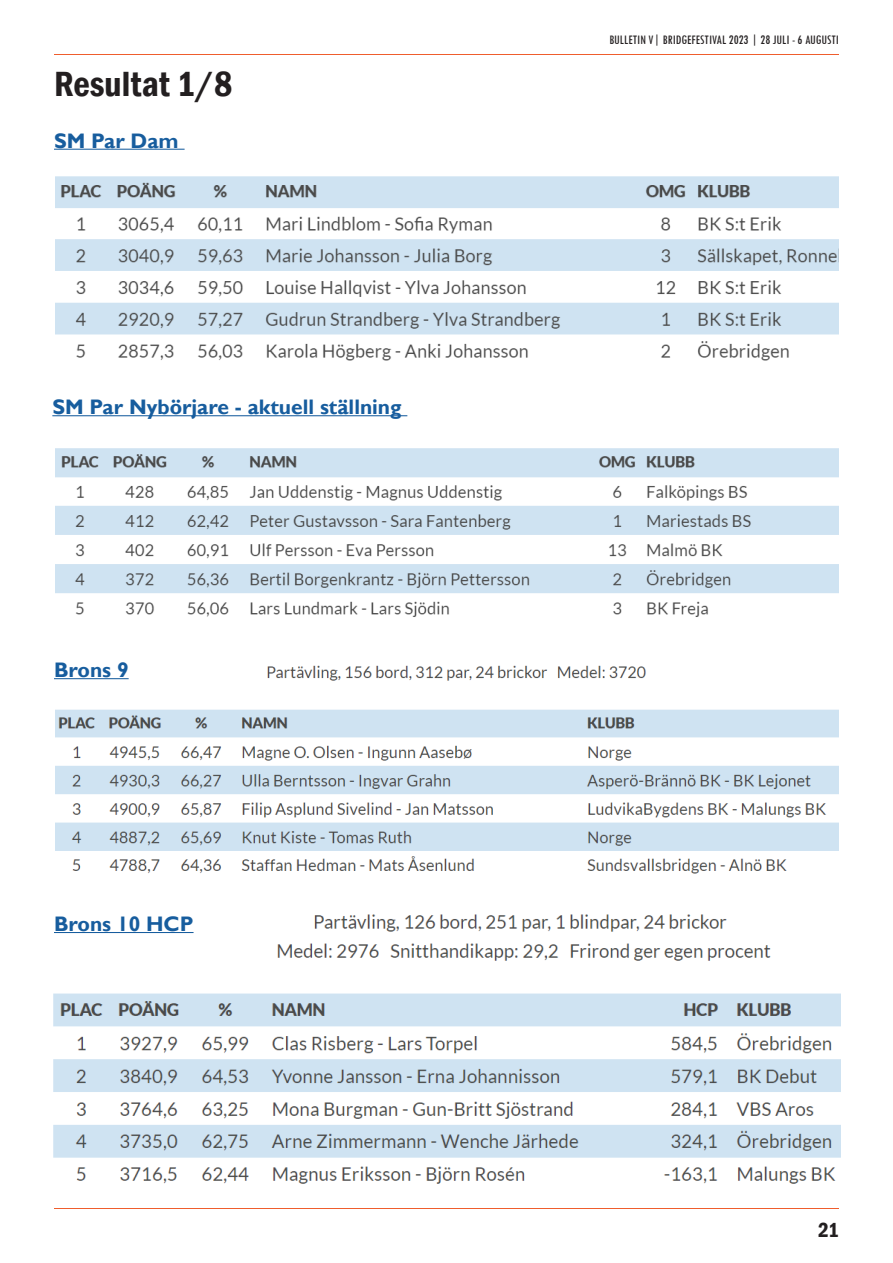
<style>
.page{position:relative;width:893px;height:1263px;background:#fff}
.page>*{position:absolute;margin:0;border:0;box-sizing:border-box;transform-origin:0 0}
.t1{font:600 condensed 36px "Franklin Gothic";color:#231f20}
.t2{font:700 21px "Gill Sans";color:#175d9e}
.t3{font:600 condensed 21px "Franklin Gothic";color:#231f20}
.t4{font:condensed 13.5px "Tw Cen";color:#231f20}
</style>
<div class="page">
<hr style="left:54px;top:54px;width:785px;height:1px;background:#ef5d2d">
<hr style="left:54px;top:1208px;width:785px;height:1px;background:#ef5d2d">
<img style="left:55px;top:448px;width:784px;height:169px">
<img style="left:53px;top:915px;width:788px;height:269px">
<img style="left:55px;top:665px;width:784px;height:209px">
<img style="left:55px;top:148px;width:784px;height:213px">
<hr style="left:54px;top:149px;width:131px;height:1px;background:#175d9e">
<hr style="left:54px;top:678px;width:75px;height:1px;background:#175d9e">
<hr style="left:54px;top:932px;width:140px;height:1px;background:#175d9e">
<hr style="left:52px;top:415px;width:355px;height:1px;background:#175d9e">
<p class="t1" style="left:54px;top:60px;width:180px">Resultat 1/8</p>
<p class="t2" style="left:54px;top:128px;width:126px">SM Par Dam</p>
<p class="t2" style="left:52px;top:394px;width:351px">SM Par Nybörjare - aktuell ställning</p>
<p class="t2" style="left:54px;top:657px;width:76px">Brons 9</p>
<p class="t2" style="left:54px;top:911px;width:141px">Brons 10 HCP</p>
<p class="t4" style="left:610px;top:31px;width:231px">BULLETIN V| BRIDGEFESTIVAL 2023 | 28 JULI - 6 AUGUSTI</p>
<p class="t3" style="left:818px;top:1216px;width:22px">21</p>
</div>
